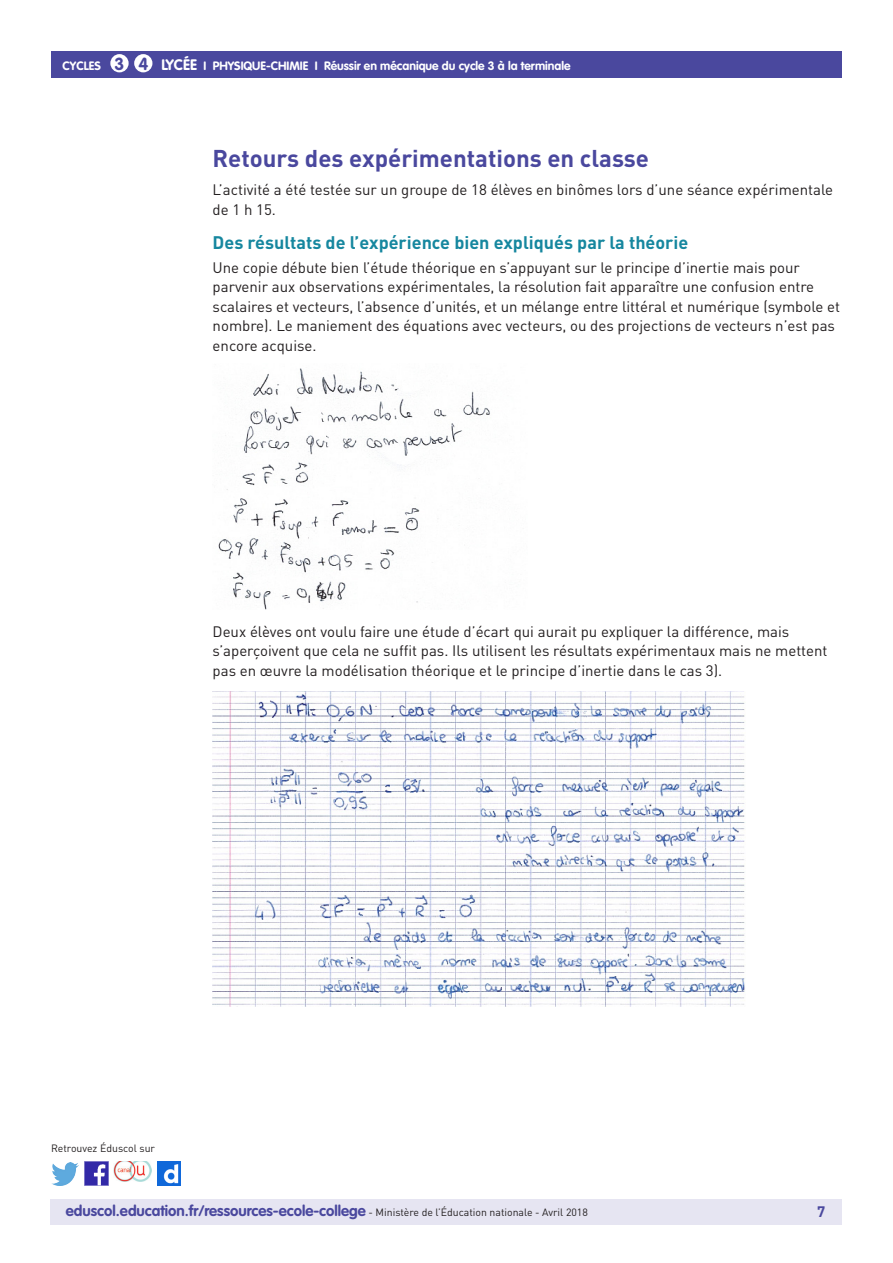
<style>
.page{position:relative;width:893px;height:1263px;background:#fff}
.page>*{position:absolute;margin:0;border:0;box-sizing:border-box;transform-origin:0 0}
._03_Titre_de_niveau{font:700 24px "DIN Pro";color:#4a489e}
._04_Titre_de_niveau{font:700 18px "DIN Pro";color:#16879f}
.t1{font:700 17.25px "VAG Rounded Std";color:#4a489e}
._06_Texte_courant{font:15px/19.5px "DIN Pro";color:#231f20}
.t2{font:700 15px "VAG Rounded Std";color:#4a489e}
.t3{font:700 15px "DIN Pro";color:#4a489e}
.t4{font:700 12px "VAG Rounded Std";color:#fff}
.t5{font:10.5px "DIN Pro";color:#231f20}
.s1{font-size:17.25px;color:#4a489e}
.s2{font-size:15px}
.s3{font-family:"DIN Pro";font-weight:400;font-size:10.5px;color:#231f20}
</style>
<div class="page">
<div style="left:50px;top:1199px;width:791px;height:26px;background:#e6e5f2"></div>
<div style="left:51px;top:51px;width:791px;height:27px;background:#4a489e"></div>
<div style="left:110px;top:54px;width:19px;height:18px;background:#fff;border-radius:50%"></div>
<img style="left:85px;top:1162px;width:23px;height:23px">
<img style="left:51px;top:1163px;width:28px;height:22px">
<img style="left:158px;top:1162px;width:22px;height:23px">
<img style="left:114px;top:1162px;width:38px;height:19px">
<div style="left:134px;top:54px;width:18px;height:18px;background:#fff;border-radius:50%"></div>
<img style="left:218px;top:368px;width:272px;height:242px">
<img style="left:213px;top:691px;width:532px;height:315px">
<p class="t4" style="left:63px;top:58px;width:63px">CYCLES <span class="s1">3</span></p>
<p class="t4" style="left:161px;top:58px;width:411px"><span class="s2">LYCÉE</span> I PHYSIQUE-CHIMIE I Réussir en mécanique du cycle 3 à la terminale</p>
<p class="t1" style="left:138px;top:53px;width:11px">4</p>
<p class="_03_Titre_de_niveau" style="left:213px;top:143px;width:438px">Retours des expérimentations en classe</p>
<p class="_06_Texte_courant" style="left:213px;top:180px;width:622px">L’activité a été testée sur un groupe de 18 élèves en binômes lors d’une séance expérimentale de 1 h 15.</p>
<p class="_04_Titre_de_niveau" style="left:213px;top:231px;width:477px">Des résultats de l’expérience bien expliqués par la théorie</p>
<p class="_06_Texte_courant" style="left:213px;top:257px;width:629px">Une copie débute bien l’étude théorique en s’appuyant sur le principe d’inertie mais pour parvenir aux observations expérimentales, la résolution fait apparaître une confusion entre scalaires et vecteurs, l’absence d’unités, et un mélange entre littéral et numérique (symbole et nombre). Le maniement des équations avec vecteurs, ou des projections de vecteurs n’est pas encore acquise.</p>
<p class="_06_Texte_courant" style="left:213px;top:621px;width:616px">Deux élèves ont voulu faire une étude d’écart qui aurait pu expliquer la différence, mais s’aperçoivent que cela ne suffit pas. Ils utilisent les résultats expérimentaux mais ne mettent pas en œuvre la modélisation théorique et le principe d’inertie dans le cas 3).</p>
<p class="t5" style="left:51px;top:1141px;width:106px">Retrouvez Éduscol sur</p>
<p class="t2" style="left:66px;top:1202px;width:523px">eduscol.education.fr/ressources-ecole-college <span class="s3">- Ministère de l’Éducation nationale - Avril 2018</span></p>
<p class="t3" style="left:817px;top:1201px;width:10px">7</p>
</div>
